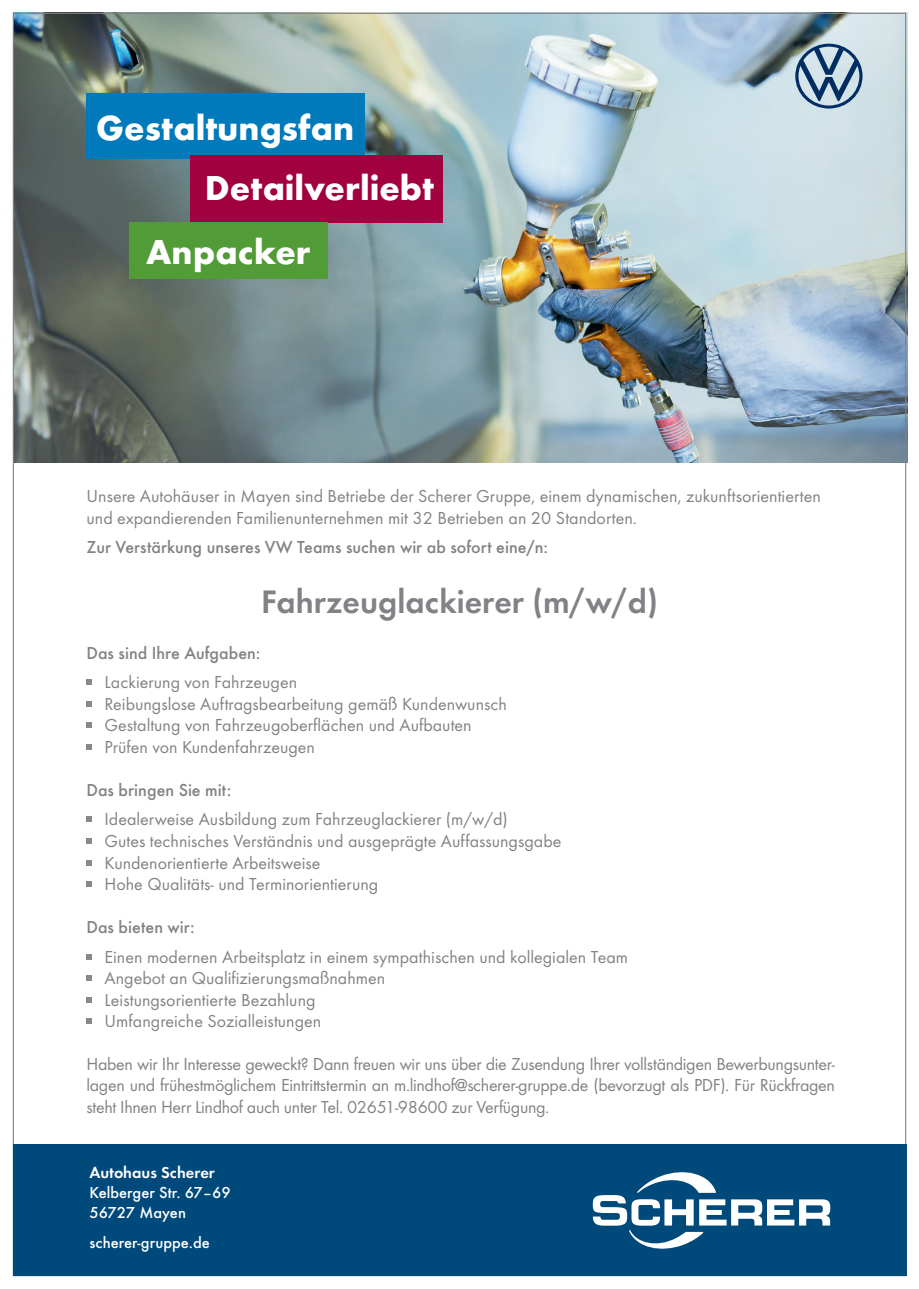
<style>
.page{position:relative;width:919px;height:1289px;background:#fff}
.page>*{position:absolute;margin:0;border:0;box-sizing:border-box;transform-origin:0 0}
.t1{font:700 35.85px/63.6px "Futura T";color:#fff}
.t2{font:600 33.75px "Futura T";color:#808285}
.t3{font:18px/21.6px "Futura T";color:#808285}
.t4{font:500 18px "Futura T";color:#808285}
.t5{font:500 16.5px/19.8px "Futura T";color:#fff}
.t6{font:600 16.5px "Futura T";color:#fff}
</style>
<div class="page">
<img style="left:15px;top:13px;width:892px;height:450px">
<div style="left:86px;top:94px;width:278px;height:65px;background:#007abb"></div>
<div style="left:190px;top:155px;width:252px;height:67px;background:#a1013f"></div>
<svg style="left:86px;top:679px;width:6px;height:6px"></svg>
<svg style="left:86px;top:701px;width:6px;height:5px"></svg>
<svg style="left:86px;top:722px;width:6px;height:6px"></svg>
<svg style="left:86px;top:744px;width:6px;height:6px"></svg>
<svg style="left:86px;top:816px;width:6px;height:6px"></svg>
<svg style="left:86px;top:838px;width:6px;height:6px"></svg>
<svg style="left:86px;top:860px;width:6px;height:5px"></svg>
<svg style="left:86px;top:881px;width:6px;height:6px"></svg>
<svg style="left:86px;top:954px;width:6px;height:5px"></svg>
<svg style="left:86px;top:975px;width:6px;height:6px"></svg>
<svg style="left:86px;top:997px;width:6px;height:5px"></svg>
<svg style="left:86px;top:1018px;width:6px;height:6px"></svg>
<div style="left:129px;top:222px;width:198px;height:57px;background:#529c38"></div>
<div style="left:13px;top:1144px;width:893px;height:132px;background:#00497b"></div>
<svg style="left:592px;top:1172px;width:238px;height:77px"></svg>
<svg style="left:795px;top:44px;width:67px;height:65px;background:#88a2b7"></svg>
<h1 class="t1" style="left:96px;top:96px;width:259px">Gestaltungsfan</h1>
<h1 class="t1" style="left:146px;top:156px;width:289px;text-indent:59px">Detailverliebt<br>Anpacker</h1>
<p class="t3" style="left:86px;top:485px;width:735px">Unsere Autohäuser in Mayen sind Betriebe der Scherer Gruppe, einem dynamischen, zukunftsorientierten und expandierenden Familienunternehmen mit 32 Betrieben an 20 Standorten.</p>
<p class="t4" style="left:86px;top:536px;width:463px">Zur Verstärkung unseres VW Teams suchen wir ab sofort eine/n:</p>
<h2 class="t2" style="left:261px;top:581px;width:398px">Fahrzeuglackierer (m/w/d)</h2>
<p class="t4" style="left:86px;top:642px;width:175px">Das sind Ihre Aufgaben:</p>
<p class="t3" style="left:104px;top:671px;width:404px">Lackierung von Fahrzeugen<br>Reibungslose Auftragsbearbeitung gemäß Kundenwunsch Gestaltung von Fahrzeugoberflächen und Aufbauten Prüfen von Kundenfahrzeugen</p>
<p class="t4" style="left:86px;top:779px;width:146px">Das bringen Sie mit:</p>
<p class="t3" style="left:104px;top:808px;width:458px">Idealerweise Ausbildung zum Fahrzeuglackierer (m/w/d)<br>Gutes technisches Verständnis und ausgeprägte Auffassungsgabe Kundenorientierte Arbeitsweise<br>Hohe Qualitäts- und Terminorientierung</p>
<p class="t4" style="left:86px;top:916px;width:110px">Das bieten wir:</p>
<p class="t3" style="left:104px;top:945px;width:525px">Einen modernen Arbeitsplatz in einem sympathischen und kollegialen Team Angebot an Qualifizierungsmaßnahmen<br>Leistungsorientierte Bezahlung<br>Umfangreiche Sozialleistungen</p>
<p class="t3" style="left:86px;top:1052px;width:750px;text-align:justify">Haben wir Ihr Interesse geweckt? Dann freuen wir uns über die Zusendung Ihrer vollständigen Bewerbungsunter&shy;lagen und frühestmöglichem Eintrittstermin an m.lindhof@scherer-gruppe.de (bevorzugt als PDF). Für Rückfragen steht Ihnen Herr Lindhof auch unter Tel. 02651-98600 zur Verfügung.</p>
<p class="t6" style="left:90px;top:1162px;width:127px">Autohaus Scherer</p>
<p class="t5" style="left:90px;top:1182px;width:143px">Kelberger Str. 67–69<br>56727 Mayen</p>
<p class="t5" style="left:90px;top:1231px;width:122px">scherer-gruppe.de</p>
</div>
